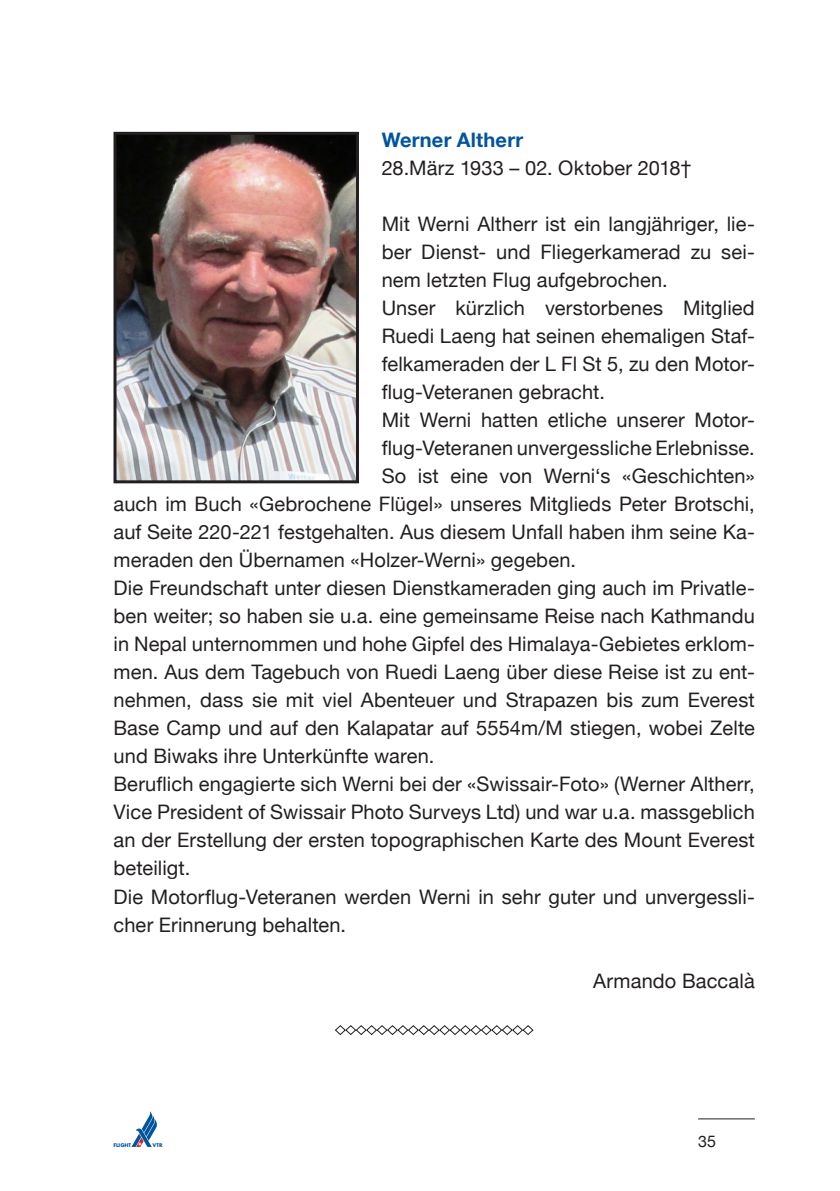
<style>
.page{position:relative;width:840px;height:1191px;background:#fff}
.page>*{position:absolute;margin:0;border:0;box-sizing:border-box;transform-origin:0 0}
.t1{font:20px "Helvetica Neue";letter-spacing:.005em;color:#231f20}
.t2{font:700 20px "Helvetica Neue";letter-spacing:.01em;color:#01549d}
.t3{font:16px "Helvetica Neue";color:#231f20}
.t4{font:700 5px "Futura";letter-spacing:-.015em;color:#01549d}
</style>
<div class="page">
<hr style="left:697px;top:1118px;width:57px;height:1px;background:#231f20">
<svg style="left:131px;top:1111px;width:26px;height:36px"></svg>
<img style="left:117px;top:136px;width:238px;height:343px">
<div style="left:113px;top:132px;width:246px;height:351px;border:3px solid #231f20"></div>
<svg style="left:335px;top:1025px;width:199px;height:10px"></svg>
<p class="t2" style="left:381px;top:124px;width:143px">Werner Altherr</p>
<p class="t1" style="left:381px;top:154px;width:311px">28.März 1933 – 02. Oktober 2018†</p>
<p class="t1" style="left:381px;top:210px;width:374px">Mit Werni Altherr ist ein langjähriger, lie-</p>
<p class="t1" style="left:381px;top:238px;width:374px">ber Dienst- und Fliegerkamerad zu sei-</p>
<p class="t1" style="left:381px;top:266px;width:287px">nem letzten Flug aufgebrochen.</p>
<p class="t1" style="left:381px;top:294px;width:374px">Unser kürzlich verstorbenes Mitglied</p>
<p class="t1" style="left:381px;top:322px;width:374px">Ruedi Laeng hat seinen ehemaligen Staf-</p>
<p class="t1" style="left:381px;top:350px;width:374px">felkameraden der L Fl St 5, zu den Motor-</p>
<p class="t1" style="left:381px;top:378px;width:225px">flug-Veteranen gebracht.</p>
<p class="t1" style="left:381px;top:406px;width:374px">Mit Werni hatten etliche unserer Motor-</p>
<p class="t1" style="left:381px;top:434px;width:374px">flug-Veteranen unvergessliche Erlebnisse.</p>
<p class="t1" style="left:381px;top:462px;width:374px">So ist eine von Werni‘s «Geschichten»</p>
<p class="t1" style="left:113px;top:490px;width:642px">auch im Buch «Gebrochene Flügel» unseres Mitglieds Peter Brotschi,</p>
<p class="t1" style="left:113px;top:518px;width:642px">auf Seite 220-221 festgehalten. Aus diesem Unfall haben ihm seine Ka-</p>
<p class="t1" style="left:113px;top:546px;width:463px">meraden den Übernamen «Holzer-Werni» gegeben.</p>
<p class="t1" style="left:113px;top:574px;width:642px">Die Freundschaft unter diesen Dienstkameraden ging auch im Privatle-</p>
<p class="t1" style="left:113px;top:602px;width:642px">ben weiter; so haben sie u.a. eine gemeinsame Reise nach Kathmandu</p>
<p class="t1" style="left:113px;top:630px;width:642px">in Nepal unternommen und hohe Gipfel des Himalaya-Gebietes erklom-</p>
<p class="t1" style="left:113px;top:658px;width:642px">men. Aus dem Tagebuch von Ruedi Laeng über diese Reise ist zu ent-</p>
<p class="t1" style="left:113px;top:686px;width:642px">nehmen, dass sie mit viel Abenteuer und Strapazen bis zum Everest</p>
<p class="t1" style="left:113px;top:714px;width:642px">Base Camp und auf den Kalapatar auf 5554m/M stiegen, wobei Zelte</p>
<p class="t1" style="left:113px;top:742px;width:322px">und Biwaks ihre Unterkünfte waren.</p>
<p class="t1" style="left:113px;top:770px;width:642px">Beruflich engagierte sich Werni bei der «Swissair-Foto» (Werner Altherr,</p>
<p class="t1" style="left:113px;top:798px;width:642px">Vice President of Swissair Photo Surveys Ltd) und war u.a. massgeblich</p>
<p class="t1" style="left:113px;top:826px;width:642px">an der Erstellung der ersten topographischen Karte des Mount Everest</p>
<p class="t1" style="left:113px;top:854px;width:78px">beteiligt.</p>
<p class="t1" style="left:113px;top:882px;width:642px">Die Motorflug-Veteranen werden Werni in sehr guter und unvergessli-</p>
<p class="t1" style="left:113px;top:910px;width:234px">cher Erinnerung behalten.</p>
<p class="t1" style="left:593px;top:966px;width:163px">Armando Baccalà</p>
<p class="t4" style="left:113px;top:1141px;width:19px">FLIGHT</p>
<p class="t4" style="left:152px;top:1141px;width:12px">VTR</p>
<p class="t3" style="left:697px;top:1129px;width:19px">35</p>
</div>
